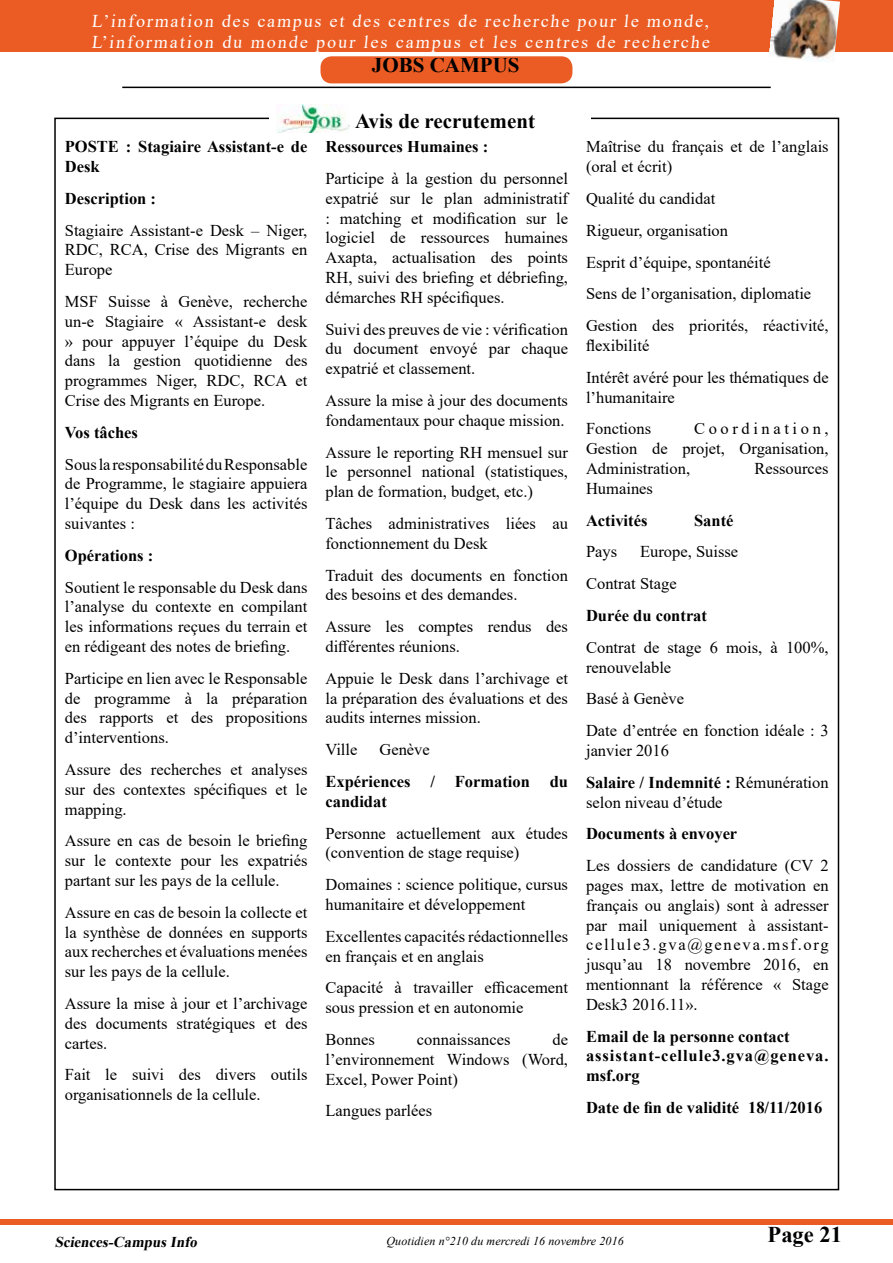
<style>
.page{position:relative;width:893px;height:1263px;background:#fff}
.page>*{position:absolute;margin:0;border:0;box-sizing:border-box;transform-origin:0 0}
.t1{font:700 22.5px "Times New Roman";color:#000}
.t2{font:700 21px "Times New Roman";color:#000}
.t3{font:18px/21.6px "Times New Roman";letter-spacing:.105em;color:#fff}
.t4{font:16.5px/19.8px "Times New Roman";color:#000}
.t5{font:700 16.5px/19.8px "Times New Roman";color:#000}
.t6{font:italic 700 15px "Times New Roman";color:#000}
.t7{font:italic 12px "Times New Roman";letter-spacing:.01em;color:#000}
.s1{font-weight:700}
</style>
<div class="page">
<div style="left:0;top:1219px;width:893px;height:6px;background:#ea5c24"></div>
<div style="left:0;top:0;width:893px;height:52px;background:#ea5c24"></div>
<img style="left:769px;top:0;width:71px;height:62px">
<hr style="left:122px;top:87px;width:649px;height:1px;background:#000">
<div style="left:321px;top:57px;width:251px;height:26px;background:#ea5c24;border-radius:11px"></div>
<div style="left:320px;top:56px;width:252px;height:27px;border:2px solid #ea5c24;border-radius:11px"></div>
<img style="left:276px;top:104px;width:74px;height:28px">
<p class="t3" style="left:91px;top:9px;width:622px">L’information des campus et des centres de recherche pour le monde,<br>L’information du monde pour les campus et les centres de recherche</p>
<p class="t2" style="left:372px;top:50px;width:149px">JOBS CAMPUS</p>
<p class="t5" style="left:65px;top:136px;width:244px">POSTE : Stagiaire Assistant-e de<br>Desk</p>
<p class="t5" style="left:65px;top:188px;width:93px">Description :</p>
<p class="t4" style="left:65px;top:220px;width:244px;text-align:justify">Stagiaire Assistant-e Desk – Niger, RDC, RCA, Crise des Migrants en Europe</p>
<p class="t4" style="left:65px;top:291px;width:244px;text-align:justify">MSF Suisse à Genève, recherche un-e Stagiaire « Assistant-e desk » pour appuyer l’équipe du Desk dans la gestion quotidienne des programmes Niger, RDC, RCA et Crise des Migrants en Europe.</p>
<p class="t5" style="left:65px;top:422px;width:75px">Vos tâches</p>
<p class="t4" style="left:65px;top:454px;width:244px;text-align:justify">Sous la responsabilité du Responsable de Programme, le stagiaire appuiera l’équipe du Desk dans les activités suivantes :</p>
<p class="t5" style="left:65px;top:545px;width:90px">Opérations :</p>
<p class="t4" style="left:65px;top:577px;width:244px;text-align:justify">Soutient le responsable du Desk dans l’analyse du contexte en compilant les informations reçues du terrain et en rédigeant des notes de briefing.</p>
<p class="t4" style="left:65px;top:668px;width:244px;text-align:justify">Participe en lien avec le Responsable de programme à la préparation des rapports et des propositions d’interventions.</p>
<p class="t4" style="left:65px;top:759px;width:244px;text-align:justify">Assure des recherches et analyses sur des contextes spécifiques et le mapping.</p>
<p class="t4" style="left:65px;top:830px;width:244px;text-align:justify">Assure en cas de besoin le briefing sur le contexte pour les expatriés partant sur les pays de la cellule.</p>
<p class="t4" style="left:65px;top:902px;width:244px;text-align:justify">Assure en cas de besoin la collecte et la synthèse de données en supports aux recherches et évaluations menées sur les pays de la cellule.</p>
<p class="t4" style="left:65px;top:993px;width:244px;text-align:justify">Assure la mise à jour et l’archivage des documents stratégiques et des cartes.</p>
<p class="t4" style="left:65px;top:1064px;width:244px">Fait le suivi des divers outils organisationnels de la cellule.</p>
<p class="t2" style="left:355px;top:106px;width:182px">Avis de recrutement</p>
<p class="t5" style="left:325px;top:136px;width:164px">Ressources Humaines :</p>
<p class="t4" style="left:325px;top:168px;width:244px;text-align:justify">Participe à la gestion du personnel expatrié sur le plan administratif : matching et modification sur le logiciel de ressources humaines Axapta, actualisation des points RH, suivi des briefing et débriefing, démarches RH spécifiques.</p>
<p class="t4" style="left:325px;top:319px;width:244px;text-align:justify">Suivi des preuves de vie : vérification du document envoyé par chaque expatrié et classement.</p>
<p class="t4" style="left:325px;top:390px;width:244px">Assure la mise à jour des documents fondamentaux pour chaque mission.</p>
<p class="t4" style="left:325px;top:442px;width:244px;text-align:justify">Assure le reporting RH mensuel sur le personnel national (statistiques, plan de formation, budget, etc.)</p>
<p class="t4" style="left:325px;top:513px;width:244px">Tâches administratives liées au fonctionnement du Desk</p>
<p class="t4" style="left:325px;top:565px;width:244px">Traduit des documents en fonction des besoins et des demandes.</p>
<p class="t4" style="left:325px;top:616px;width:244px">Assure les comptes rendus des différentes réunions.</p>
<p class="t4" style="left:325px;top:668px;width:244px;text-align:justify">Appuie le Desk dans l’archivage et la préparation des évaluations et des audits internes mission.</p>
<p class="t4" style="left:325px;top:739px;width:34px">Ville</p>
<p class="t4" style="left:379px;top:739px;width:52px">Genève</p>
<p class="t5" style="left:325px;top:771px;width:244px">Expériences / Formation du candidat</p>
<p class="t4" style="left:325px;top:823px;width:244px">Personne actuellement aux études (convention de stage requise)</p>
<p class="t4" style="left:325px;top:874px;width:244px">Domaines : science politique, cursus humanitaire et développement</p>
<p class="t4" style="left:325px;top:926px;width:244px">Excellentes capacités rédactionnelles en français et en anglais</p>
<p class="t4" style="left:325px;top:977px;width:244px">Capacité à travailler efficacement sous pression et en autonomie</p>
<p class="t4" style="left:325px;top:1029px;width:51px">Bonnes</p>
<p class="t4" style="left:417px;top:1029px;width:95px">connaissances</p>
<p class="t4" style="left:325px;top:1029px;width:244px;text-align:justify;text-indent:227px">de l’environnement Windows (Word, Excel, Power Point)</p>
<p class="t4" style="left:325px;top:1100px;width:108px">Langues parlées</p>
<p class="t4" style="left:586px;top:136px;width:244px">Maîtrise du français et de l’anglais (oral et écrit)</p>
<p class="t4" style="left:586px;top:182px;width:244px;line-height:31.8px">Qualité du candidat<br>Rigueur, organisation<br>Esprit d’équipe, spontanéité<br>Sens de l’organisation, diplomatie<br>Gestion des priorités, réactivité,</p>
<p class="t4" style="left:586px;top:329px;width:244px;line-height:31.8px">flexibilité<br>Intérêt avéré pour les thématiques de</p>
<p class="t4" style="left:586px;top:381px;width:90px;line-height:31.8px">l’humanitaire<br>Fonctions</p>
<p class="t4" style="left:586px;top:418px;width:244px;text-align:justify;text-indent:108px">Coordination, Gestion de projet, Organisation, Administration,</p>
<p class="t4" style="left:754px;top:458px;width:76px">Ressources</p>
<p class="t4" style="left:586px;top:478px;width:68px">Humaines</p>
<p class="t5" style="left:586px;top:510px;width:63px">Activités</p>
<p class="t5" style="left:694px;top:510px;width:41px">Santé</p>
<p class="t4" style="left:586px;top:541px;width:33px">Pays</p>
<p class="t4" style="left:586px;top:535px;width:154px;line-height:31.8px;text-indent:54px">Europe, Suisse<br>Contrat Stage</p>
<p class="t5" style="left:586px;top:605px;width:122px">Durée du contrat</p>
<p class="t4" style="left:586px;top:637px;width:244px">Contrat de stage 6 mois, à 100%, renouvelable</p>
<p class="t4" style="left:586px;top:682px;width:244px;line-height:31.8px">Basé à Genève<br>Date d’entrée en fonction idéale : 3</p>
<p class="t4" style="left:586px;top:734px;width:244px;line-height:31.8px">janvier 2016<br><span class="s1">Salaire / Indemnité :</span> Rémunération</p>
<p class="t4" style="left:586px;top:792px;width:138px">selon niveau d’étude</p>
<p class="t5" style="left:586px;top:823px;width:153px">Documents à envoyer</p>
<p class="t4" style="left:586px;top:855px;width:244px;text-align:justify">Les dossiers de candidature (CV 2 pages max, lettre de motivation en français ou anglais) sont à adresser par mail uniquement à assistant&shy;cellule3.gva@geneva.msf.org jusqu’au 18 novembre 2016, en mentionnant la référence « Stage Desk3 2016.11».</p>
<p class="t5" style="left:586px;top:1026px;width:244px">Email de la personne contact assistant-cellule3.gva@geneva. msf.org</p>
<p class="t5" style="left:586px;top:1097px;width:238px">Date de fin de validité 18/11/2016</p>
<p class="t6" style="left:55px;top:1231px;width:147px">Sciences-CampusInfo</p>
<p class="t7" style="left:387px;top:1232px;width:239px">Quotidien n°210 du mercredi 16 novembre 2016</p>
<h1 class="t1" style="left:768px;top:1218px;width:76px">Page 21</h1>
</div>
